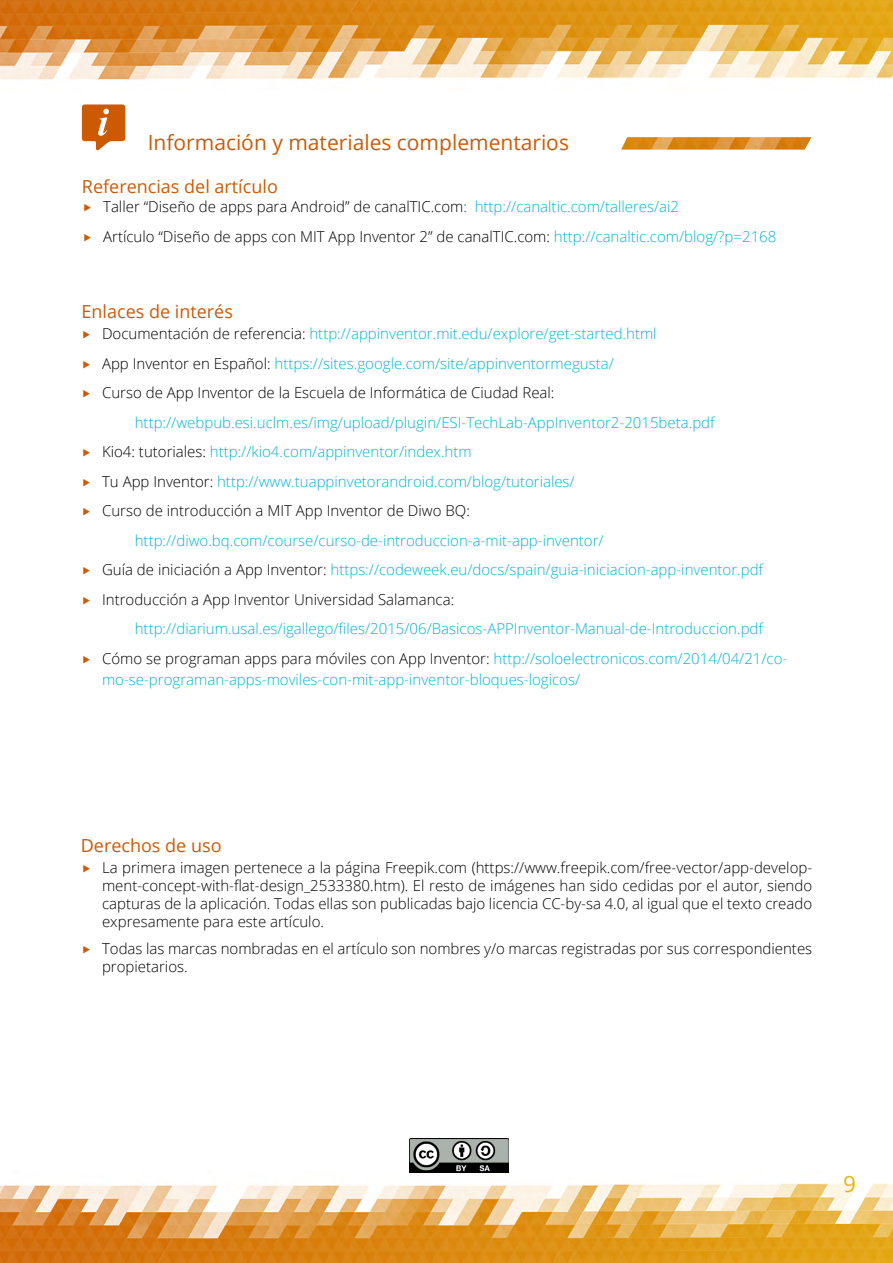
<style>
.page{position:relative;width:893px;height:1263px;background:#fff}
.page>*{position:absolute;margin:0;border:0;box-sizing:border-box;transform-origin:0 0}
.t1{font:22.5px "Open Sans";color:#e8b514}
.t2{font:21px "Open Sans";color:#cc5a05}
.t3{font:18px "Open Sans";color:#cc5a05}
.t4{font:300 15px/18px "Open Sans";color:#000}
.t5{font:300 15px/29.5px "Open Sans";color:#00b5d3}
.s1{color:#005066}
.s2{color:#00b5d3}
.s3{color:#000}
</style>
<div class="page">
<img style="left:0;top:1172px;width:893px;height:91px">
<img style="left:0;top:0;width:893px;height:80px">
<svg style="left:82px;top:104px;width:43px;height:46px"></svg>
<img style="left:410px;top:1138px;width:98px;height:35px">
<img style="left:621px;top:137px;width:190px;height:13px">
<h2 class="t2" style="left:148px;top:128px;width:423px">Información y materiales complementarios</h2>
<p class="t3" style="left:82px;top:174px;width:197px">Referencias del artículo</p>
<p class="t4" style="left:103px;top:192px;width:675px;line-height:29.5px">Taller “Diseño de apps para Android” de canalTIC.com<span class="s1">:</span> <span class="s2">http://canaltic.com/talleres/ai2<br></span>Artículo “Diseño de apps con MIT App Inventor 2” de canalTIC.com: <span class="s2">http://canaltic.com/blog/?p=2168</span></p>
<p class="t3" style="left:81px;top:299px;width:153px">Enlaces de interés</p>
<p class="t4" style="left:102px;top:319px;width:556px;line-height:29.5px">Documentación de referencia: <span class="s2">http://appinventor.mit.edu/explore/get-started.html<br></span>App Inventor en Español: <span class="s2">https://sites.google.com/site/appinventormegusta/<br></span>Curso de App Inventor de la Escuela de Informática de Ciudad Real:</p>
<p class="t5" style="left:102px;top:407px;width:614px;text-indent:33px">http://webpub.esi.uclm.es/img/upload/plugin/ESI-TechLab-AppInventor2-2015beta.pdf <span class="s3">Kio4: tutoriales:</span> http://kio4.com/appinventor/index.htm<br><span class="s3">Tu App Inventor:</span> http://www.tuappinvetorandroid.com/blog/tutoriales/<br><span class="s3">Curso de introducción a MIT App Inventor de Diwo BQ:</span></p>
<p class="t5" style="left:102px;top:525px;width:662px;text-indent:33px">http://diwo.bq.com/course/curso-de-introduccion-a-mit-app-inventor/<br><span class="s3">Guía de iniciación a App Inventor:</span> https://codeweek.eu/docs/spain/guia-iniciacion-app-inventor.pdf<br><span class="s3">Introducción a App Inventor Universidad Salamanca:</span></p>
<p class="t5" style="left:102px;top:614px;width:687px;text-align:center">http://diarium.usal.es/igallego/files/2015/06/Basicos-APPInventor-Manual-de-Introduccion.pdf<br><span class="s3">Cómo se programan apps para móviles con App Inventor:</span> http://soloelectronicos.com/2014/04/21/co-</p>
<p class="t5" style="left:102px;top:664px;width:480px">mo-se-programan-apps-moviles-con-mit-app-inventor-bloques-logicos/</p>
<p class="t3" style="left:81px;top:833px;width:142px">Derechos de uso</p>
<p class="t4" style="left:102px;top:858px;width:712px;text-align:justify">La primera imagen pertenece a la página Freepik.com (https://www.freepik.com/free-vector/app-develop&shy;ment-concept-with-flat-design_2533380.htm). El resto de imágenes han sido cedidas por el autor, siendo capturas de la aplicación. Todas ellas son publicadas bajo licencia CC-by-sa 4.0, al igual que el texto creado expresamente para este artículo.</p>
<p class="t4" style="left:102px;top:939px;width:712px">Todas las marcas nombradas en el artículo son nombres y/o marcas registradas por sus correspondientes propietarios.</p>
<h1 class="t1" style="left:843px;top:1168px;width:14px">9</h1>
</div>
